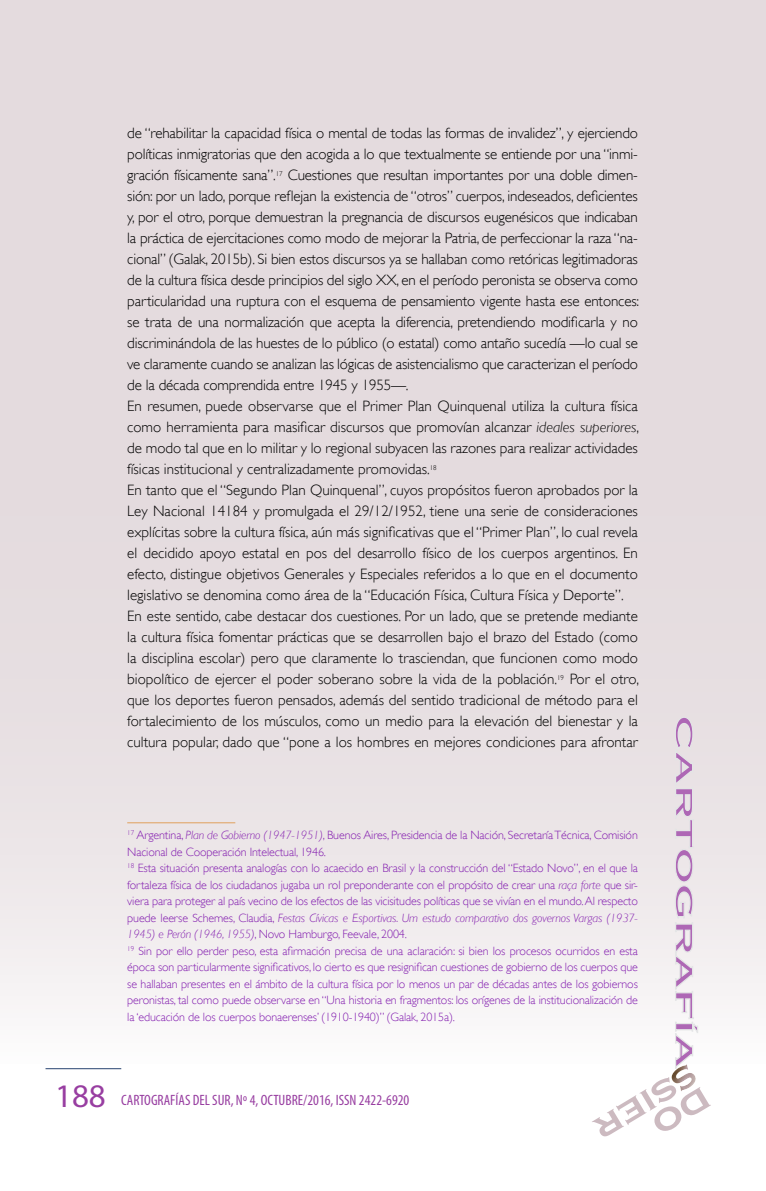
<style>
.page{position:relative;width:766px;height:1191px;background:#fff}
.page>*{position:absolute;margin:0;border:0;box-sizing:border-box;transform-origin:0 0}
.t1{font:300 15px/21px "Gill Sans";color:#000}
.t2{font:condensed 15px "Myriad Pro";color:#983ea1}
.t3{font:300 12px/16.5px "Gill Sans";letter-spacing:-.01em;color:#841fb0}
.s1{font-style:italic}
.s2{font-stretch:normal;font-size:33px}
.s3{font-style:inherit}
</style>
<div class="page">
<div style="left:0;top:0;width:765px;height:1064px;background:linear-gradient(to bottom,#dfd4d8,#f1edee)"></div>
<hr style="left:45px;top:1068px;width:76px;height:1px;background:#28436f">
<svg style="left:591px;top:716px;width:125px;height:420px"></svg>
<hr style="left:127px;top:822px;width:108px;height:1px;background:#e1a86c">
<p class="t1" style="left:127px;top:122px;width:513px">de “rehabilitar la capacidad física o mental de todas las formas de invalidez”, y ejerciendo políticas inmigratorias que den acogida a lo que textualmente se entiende por una “inmi&shy;gración físicamente sana”.<sup>17</sup> Cuestiones que resultan importantes por una doble dimen&shy;sión: por un lado, porque reflejan la existencia de “otros” cuerpos, indeseados, deficientes y, por el otro, porque demuestran la pregnancia de discursos eugenésicos que indicaban la práctica de ejercitaciones como modo de mejorar la Patria, de perfeccionar la raza “na&shy;cional” (Galak, 2015b). Si bien estos discursos ya se hallaban como retóricas legitimadoras de la cultura física desde principios del siglo XX, en el período peronista se observa como particularidad una ruptura con el esquema de pensamiento vigente hasta ese entonces: se trata de una normalización que acepta la diferencia, pretendiendo modificarla y no discriminándola de las huestes de lo público (o estatal) como antaño sucedía —lo cual se ve claramente cuando se analizan las lógicas de asistencialismo que caracterizan el período de la década comprendida entre 1945 y 1955—.<br>En resumen, puede observarse que el Primer Plan Quinquenal utiliza la cultura física como herramienta para masificar discursos que promovían alcanzar <span class="s1">ideales superiores</span>, de modo tal que en lo militar y lo regional subyacen las razones para realizar actividades físicas institucional y centralizadamente promovidas.<sup>18<br></sup>En tanto que el “Segundo Plan Quinquenal”, cuyos propósitos fueron aprobados por la Ley Nacional 14184 y promulgada el 29/12/1952, tiene una serie de consideraciones explícitas sobre la cultura física, aún más significativas que el “Primer Plan”, lo cual revela el decidido apoyo estatal en pos del desarrollo físico de los cuerpos argentinos. En efecto, distingue objetivos Generales y Especiales referidos a lo que en el documento legislativo se denomina como área de la “Educación Física, Cultura Física y Deporte”.<br>En este sentido, cabe destacar dos cuestiones. Por un lado, que se pretende mediante la cultura física fomentar prácticas que se desarrollen bajo el brazo del Estado (como la disciplina escolar) pero que claramente lo trasciendan, que funcionen como modo biopolítico de ejercer el poder soberano sobre la vida de la población.<sup>19</sup> Por el otro, que los deportes fueron pensados, además del sentido tradicional de método para el fortalecimiento de los músculos, como un medio para la elevación del bienestar y la cultura popular, dado que “pone a los hombres en mejores condiciones para afrontar</p>
<p class="t3" style="left:127px;top:827px;width:512px"><sup>17</sup> Argentina, <span class="s1">Plan de Gobierno (1947-1951)</span>, Buenos Aires, Presidencia de la Nación, Secretaría Técnica, Comisión Nacional de Cooperación Intelectual, 1946.<br><sup>18</sup> Esta situación presenta analogías con lo acaecido en Brasil y la construcción del “Estado Novo”, en el que la fortaleza física de los ciudadanos jugaba un rol preponderante con el propósito de crear una <span class="s1">raça forte</span> que sir&shy;viera para proteger al país vecino de los efectos de las vicisitudes políticas que se vivían en el mundo. Al respecto puede leerse Schemes, Claudia, <span class="s1">Festas Cívicas e Esportivas. Um estudo comparativo dos governos Vargas (1937- 1945) e Perón (1946, 1955)</span>, Novo Hamburgo, Feevale, 2004.<br><sup>19</sup> Sin por ello perder peso, esta afirmación precisa de una aclaración: si bien los procesos ocurridos en esta época son particularmente significativos, lo cierto es que resignifican cuestiones de gobierno de los cuerpos que se hallaban presentes en el ámbito de la cultura física por lo menos un par de décadas antes de los gobiernos peronistas, tal como puede observarse en “Una historia en fragmentos: los orígenes de la institucionalización de la ‘educación de los cuerpos bonaerenses’ (1910-1940)” (Galak, 2015a).</p>
<p class="t2" style="left:55px;top:1091px;width:356px"><span class="s2">188</span> CARTOGRAFÍAS DEL SUR, Nº 4, <span class="s3">OCTUBRE</span>/2016, ISSN 2422-6920</p>
</div>
